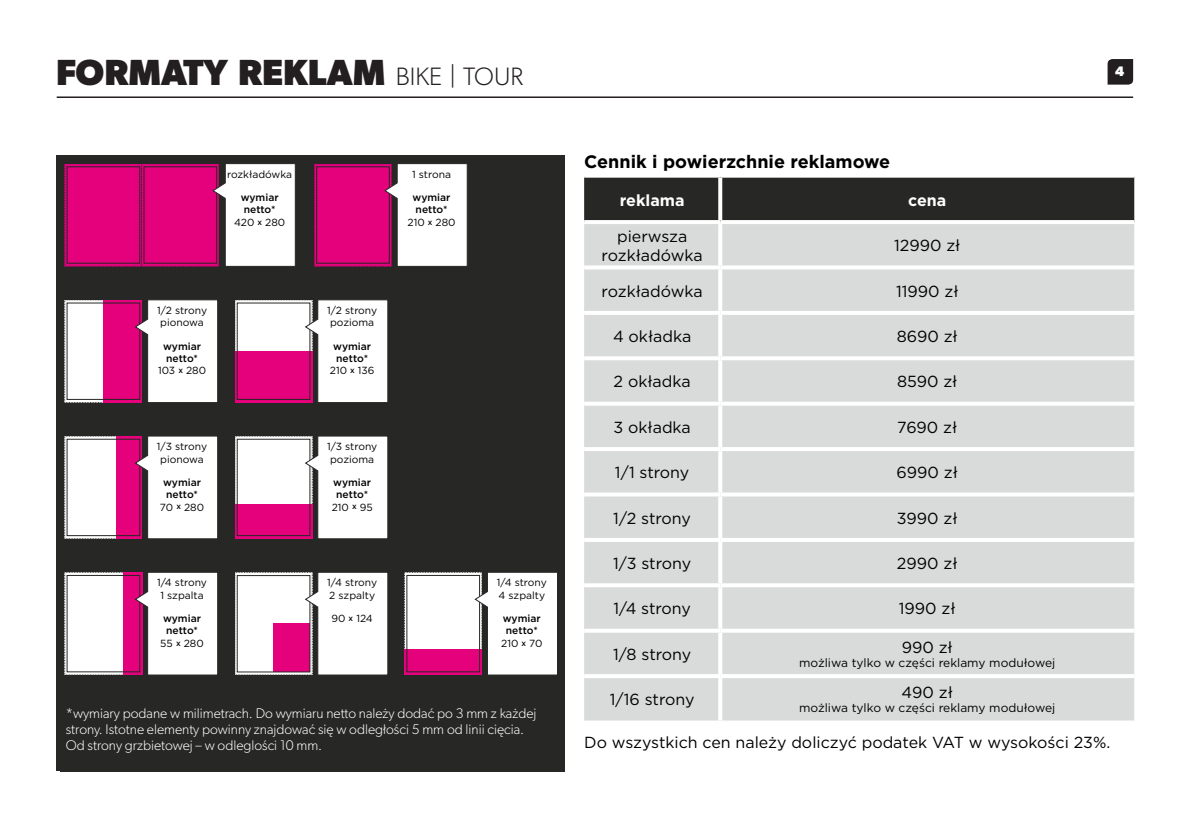
<style>
.page{position:relative;width:1191px;height:840px;background:#fff}
.page>*{position:absolute;margin:0;border:0;box-sizing:border-box;transform-origin:0 0}
.t1{font:700 36.4px "Gibson";color:#231f20}
.t2{font:500 30px "Gotham";color:#272726}
.t3{font:700 18px "Gotham";color:#000}
.t4{font:16px/19.2px "Gotham";color:#000;text-align:center}
.t5{font:16px/19.2px "Gotham";color:#fff}
.t6{font:700 16px "Gotham";color:#fff}
.t7{font:300 14px/16px "Gibson";color:#fff}
.t8{font:700 13.8px "Gibson";color:#fff}
.t9{font:12px "Gotham";color:#000}
.t10{font:500 10.4px/12.4px "Gotham";color:#000;text-align:center}
.t11{font:10.4px/12.4px "Gotham";color:#000}
.s1{font-weight:300;font-size:25.2px}
.s2{font-weight:300;font-size:26px}
.s3{font-weight:400}
.s4{font-size:8px}
.s5{font-weight:500;font-size:8px}
</style>
<div class="page">
<div style="left:57px;top:155px;width:508px;height:615px;background:#272726"></div>
<svg style="left:314px;top:164px;width:153px;height:103px;background:#e175b0"></svg>
<svg style="left:64px;top:164px;width:232px;height:103px;background:#de4e9c"></svg>
<svg style="left:235px;top:299px;width:153px;height:104px;background:#e9b1cf"></svg>
<svg style="left:64px;top:299px;width:154px;height:104px;background:#e8b2cf"></svg>
<svg style="left:64px;top:436px;width:154px;height:103px;background:#eac6d9"></svg>
<svg style="left:235px;top:436px;width:153px;height:103px;background:#edc7db"></svg>
<svg style="left:64px;top:572px;width:154px;height:103px;background:#ecd1e0"></svg>
<svg style="left:404px;top:572px;width:153px;height:103px;background:#e9cedc"></svg>
<svg style="left:235px;top:572px;width:153px;height:103px;background:#edd4e2"></svg>
<div style="left:584px;top:177px;width:550px;height:43px;background:#272726"></div>
<div style="left:584px;top:224px;width:550px;height:496px;background:#d9dada"></div>
<svg style="left:584px;top:220px;width:136px;height:2px"></svg>
<svg style="left:720px;top:220px;width:414px;height:2px"></svg>
<svg style="left:584px;top:265px;width:136px;height:4px"></svg>
<svg style="left:720px;top:265px;width:414px;height:4px"></svg>
<hr style="left:584px;top:311px;width:136px;height:4px;background:#fff">
<hr style="left:720px;top:311px;width:414px;height:4px;background:#fff">
<hr style="left:584px;top:356px;width:136px;height:4px;background:#fff">
<hr style="left:720px;top:356px;width:414px;height:4px;background:#fff">
<svg style="left:584px;top:401px;width:136px;height:4px"></svg>
<svg style="left:720px;top:401px;width:414px;height:4px"></svg>
<hr style="left:584px;top:447px;width:136px;height:4px;background:#fff">
<hr style="left:720px;top:447px;width:414px;height:4px;background:#fff">
<svg style="left:584px;top:492px;width:136px;height:4px"></svg>
<svg style="left:720px;top:492px;width:414px;height:4px"></svg>
<svg style="left:584px;top:537px;width:136px;height:4px"></svg>
<svg style="left:720px;top:537px;width:414px;height:4px"></svg>
<hr style="left:584px;top:583px;width:136px;height:4px;background:#fff">
<hr style="left:720px;top:583px;width:414px;height:4px;background:#fff">
<svg style="left:584px;top:628px;width:136px;height:4px"></svg>
<svg style="left:720px;top:628px;width:414px;height:4px"></svg>
<svg style="left:584px;top:673px;width:136px;height:4px"></svg>
<svg style="left:720px;top:673px;width:414px;height:4px"></svg>
<svg style="left:718px;top:177px;width:4px;height:43px"></svg>
<hr style="left:718px;top:224px;width:4px;height:41px;background:#fff">
<hr style="left:718px;top:269px;width:4px;height:42px;background:#fff">
<hr style="left:718px;top:315px;width:4px;height:41px;background:#fff">
<hr style="left:718px;top:360px;width:4px;height:41px;background:#fff">
<hr style="left:718px;top:405px;width:4px;height:42px;background:#fff">
<hr style="left:718px;top:451px;width:4px;height:41px;background:#fff">
<hr style="left:718px;top:496px;width:4px;height:41px;background:#fff">
<hr style="left:718px;top:541px;width:4px;height:42px;background:#fff">
<hr style="left:718px;top:587px;width:4px;height:41px;background:#fff">
<hr style="left:718px;top:632px;width:4px;height:41px;background:#fff">
<hr style="left:718px;top:677px;width:4px;height:43px;background:#fff">
<hr style="left:57px;top:96px;width:1076px;height:2px;background:#231f20">
<svg style="left:1107px;top:59px;width:26px;height:26px"></svg>
<p class="t1" style="left:56px;top:50px;width:468px">FORMATY REKLAM <span class="s1">BIKE</span> <span class="s2">|</span> <span class="s1">TOUR</span></p>
<p class="t8" style="left:1115px;top:63px;width:11px">4</p>
<p class="t2" style="left:57px;top:59px;width:432px">FORMATY REKLAM/CENNIK</p>
<p class="t11" style="left:227px;top:167px;width:67px">rozkładówka</p>
<p class="t10" style="left:234px;top:191px;width:53px">wymiar netto*<br><span class="s3">420</span> <span class="s4">x</span> <span class="s3">280</span></p>
<p class="t11" style="left:157px;top:303px;width:52px;text-align:center">1/2 strony pionowa</p>
<p class="t10" style="left:158px;top:339px;width:50px">wymiar netto*<br><span class="s3">103</span> <span class="s4">x</span> <span class="s3">280</span></p>
<p class="t11" style="left:157px;top:440px;width:52px;text-align:center">1/3 strony pionowa</p>
<p class="t10" style="left:160px;top:475px;width:46px">wymiar netto*<br><span class="s3">70</span> <span class="s4">x</span> <span class="s3">280</span></p>
<p class="t11" style="left:157px;top:576px;width:52px;text-align:center">1/4 strony<br>1 szpalta</p>
<p class="t10" style="left:160px;top:611px;width:45px">wymiar netto*<br><span class="s3">55</span> <span class="s4">x</span> <span class="s3">280</span></p>
<p class="t11" style="left:412px;top:167px;width:40px">1 strona</p>
<p class="t10" style="left:407px;top:191px;width:50px">wymiar netto*<br><span class="s3">210</span> <span class="s4">x</span> <span class="s3">280</span></p>
<p class="t11" style="left:327px;top:303px;width:52px">1/2 strony pozioma</p>
<p class="t10" style="left:330px;top:339px;width:46px">wymiar netto*<br><span class="s3">210</span> <span class="s4">x</span> <span class="s3">136</span></p>
<p class="t11" style="left:327px;top:440px;width:52px">1/3 strony pozioma</p>
<p class="t10" style="left:332px;top:475px;width:42px">wymiar netto*<br><span class="s3">210</span> <span class="s4">x</span> <span class="s3">95</span></p>
<p class="t11" style="left:327px;top:576px;width:52px">1/4 strony<br>2 szpalty</p>
<p class="t11" style="left:331px;top:611px;width:43px">90 <span class="s5">x</span> 124</p>
<p class="t11" style="left:497px;top:576px;width:52px">1/4 strony<br>4 szpalty</p>
<p class="t10" style="left:501px;top:611px;width:43px">wymiar netto*<br><span class="s3">210</span> <span class="s4">x</span> <span class="s3">70</span></p>
<p class="t5" style="left:78px;top:702px;width:456px;text-indent:-12px">* Spady z każdej strony 3 mm. Tekst i istotne dla znaczenia części zdjęć powinny znajdować się w odległości nie mniejszej niż 10 mm od krawędzi.</p>
<p class="t7" style="left:66px;top:705px;width:472px">*wymiary podane w milimetrach. Do wymiaru netto należy dodać po 3 mm z każdej strony. Istotne elementy powinny znajdować się w odległości 5 mm od linii cięcia.<br>Od strony grzbietowej – w odleglości 10 mm.</p>
<p class="t3" style="left:584px;top:149px;width:308px">Cennik i powierzchnie reklamowe</p>
<p class="t6" style="left:620px;top:189px;width:66px">reklama</p>
<p class="t6" style="left:908px;top:189px;width:40px">cena</p>
<p class="t4" style="left:601px;top:226px;width:103px">pierwsza rozkładówka</p>
<p class="t4" style="left:894px;top:235px;width:68px">12990 zł</p>
<p class="t4" style="left:601px;top:281px;width:103px">rozkładówka</p>
<p class="t4" style="left:896px;top:281px;width:64px">11990 zł</p>
<p class="t4" style="left:613px;top:326px;width:80px">4 okładka</p>
<p class="t4" style="left:896px;top:326px;width:62px">8690 zł</p>
<p class="t4" style="left:613px;top:371px;width:79px">2 okładka</p>
<p class="t4" style="left:897px;top:371px;width:62px">8590 zł</p>
<p class="t4" style="left:613px;top:417px;width:79px">3 okładka</p>
<p class="t4" style="left:897px;top:417px;width:62px">7690 zł</p>
<p class="t4" style="left:615px;top:462px;width:76px">1/1 strony</p>
<p class="t4" style="left:896px;top:462px;width:63px">6990 zł</p>
<p class="t4" style="left:613px;top:507px;width:79px">1/2 strony</p>
<p class="t4" style="left:897px;top:507px;width:62px">3990 zł</p>
<p class="t4" style="left:613px;top:553px;width:80px">1/3 strony</p>
<p class="t4" style="left:897px;top:553px;width:62px">2990 zł</p>
<p class="t4" style="left:613px;top:598px;width:79px">1/4 strony</p>
<p class="t4" style="left:899px;top:598px;width:58px">1990 zł</p>
<p class="t4" style="left:613px;top:644px;width:80px">1/8 strony</p>
<p class="t4" style="left:901px;top:636px;width:53px">990 zł</p>
<p class="t9" style="left:799px;top:654px;width:258px">możliwa tylko w części reklamy modułowej</p>
<p class="t4" style="left:901px;top:682px;width:53px">490 zł</p>
<p class="t9" style="left:799px;top:700px;width:258px">możliwa tylko w części reklamy modułowej</p>
<p class="t4" style="left:584px;top:732px;width:528px">Do wszystkich cen należy doliczyć podatek VAT w wysokości 23%.</p>
<p class="t4" style="left:610px;top:689px;width:86px">1/16 strony</p>
</div>
